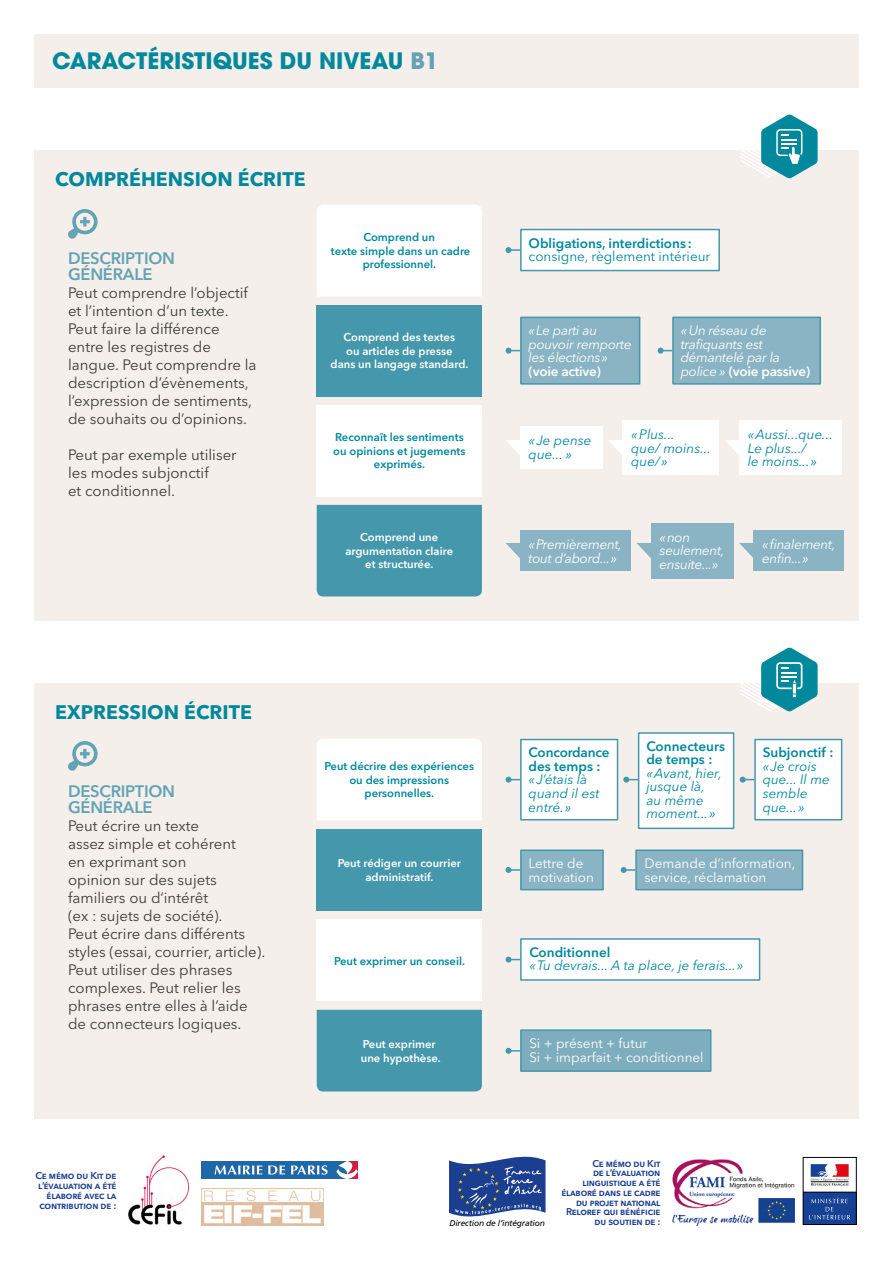
<style>
.page{position:relative;width:893px;height:1263px;background:#fff}
.page>*{position:absolute;margin:0;border:0;box-sizing:border-box;transform-origin:0 0}
.t1{font:700 22.5px "ITC Avant Garde Pro";color:#00889d}
.t2{font:700 19.5px "Avenir Next LT Pro";color:#00889d}
.t3{font:600 16.5px/16.5px "Avenir Next LT Pro";letter-spacing:-.015em;color:#63a3b4}
.t4{font:15px/18px "Avenir Next LT Pro";color:#3c3c3b}
.t5{font:italic 13.5px/13.5px "Avenir Next LT Pro";color:#00889d}
.t6{font:italic 13.5px/13.5px "Avenir Next LT Pro";letter-spacing:-.02em;color:#fff}
.t7{font:13.5px/13.5px "Avenir Next LT Pro";color:#fff}
.t8{font:600 13.5px/13.5px "Avenir Next LT Pro";color:#00889d}
.t9{font:13.5px "Avenir Next LT Pro";color:#00889d}
.t10{font:600 13.5px "Avenir Next LT Pro";color:#fff}
.t11{font:600 11.25px/13.5px "Avenir Next LT Pro";color:#00889d;text-align:center}
.t12{font:600 11.25px/13.5px "Avenir Next LT Pro";color:#fff;text-align:center}
.t13{font:600 9.75px/9.8px "Avenir Next LT Pro";letter-spacing:-.02em;color:#1b3e90;text-align:right}
.t14{font:italic 8.4px "Frutiger";letter-spacing:-.02em;color:#000}
.s1{color:#63a3b4}
.s2{font-weight:600;font-style:normal}
</style>
<div class="page">
<div style="left:34px;top:150px;width:825px;height:471px;background:#f4efea"></div>
<div style="left:34px;top:683px;width:825px;height:436px;background:#f4efea"></div>
<div style="left:34px;top:34px;width:825px;height:54px;background:#f4efea"></div>
<svg style="left:68px;top:209px;width:30px;height:30px"></svg>
<svg style="left:68px;top:741px;width:30px;height:30px"></svg>
<svg style="left:741px;top:114px;width:77px;height:64px"></svg>
<svg style="left:741px;top:647px;width:77px;height:64px"></svg>
<div style="left:317px;top:205px;width:165px;height:91px;background:#fff"></div>
<div style="left:317px;top:405px;width:165px;height:91px;background:#fff"></div>
<div style="left:317px;top:505px;width:165px;height:91px;background:#4598ab"></div>
<div style="left:317px;top:305px;width:165px;height:91px;background:#4598ab"></div>
<div style="left:520px;top:317px;width:120px;height:68px;background:#8ab4c3;border:2px solid #4598ab"></div>
<div style="left:672px;top:317px;width:149px;height:68px;background:#8ab4c3;border:2px solid #4598ab"></div>
<svg style="left:505px;top:348px;width:15px;height:6px"></svg>
<svg style="left:658px;top:348px;width:14px;height:6px"></svg>
<div style="left:520px;top:229px;width:200px;height:42px;background:#fff;border:2px solid #4598ab"></div>
<div style="left:520px;top:739px;width:98px;height:81px;background:#fff;border:2px solid #4598ab"></div>
<div style="left:754px;top:739px;width:88px;height:81px;background:#fff;border:2px solid #4598ab"></div>
<div style="left:638px;top:732px;width:96px;height:97px;background:#fff;border:2px solid #4598ab"></div>
<svg style="left:505px;top:247px;width:15px;height:6px"></svg>
<div style="left:520px;top:849px;width:84px;height:41px;background:#8ab4c3;border:2px solid #4598ab"></div>
<div style="left:635px;top:849px;width:168px;height:41px;background:#8ab4c3;border:2px solid #4598ab"></div>
<div style="left:520px;top:938px;width:240px;height:43px;background:#fff;border:2px solid #4598ab"></div>
<div style="left:520px;top:1029px;width:191px;height:43px;background:#7eaebe;border:2px solid #4598ab"></div>
<svg style="left:505px;top:867px;width:15px;height:6px"></svg>
<svg style="left:505px;top:777px;width:15px;height:6px"></svg>
<svg style="left:740px;top:777px;width:14px;height:6px"></svg>
<svg style="left:623px;top:777px;width:15px;height:6px"></svg>
<svg style="left:621px;top:867px;width:14px;height:6px"></svg>
<svg style="left:505px;top:956px;width:15px;height:6px"></svg>
<svg style="left:505px;top:1048px;width:15px;height:6px"></svg>
<div style="left:317px;top:739px;width:165px;height:81px;background:#fff"></div>
<div style="left:317px;top:919px;width:165px;height:82px;background:#fff"></div>
<div style="left:317px;top:1010px;width:165px;height:81px;background:#4598ab"></div>
<div style="left:317px;top:829px;width:165px;height:82px;background:#4598ab"></div>
<svg style="left:505px;top:543px;width:15px;height:15px"></svg>
<svg style="left:739px;top:543px;width:15px;height:15px"></svg>
<svg style="left:636px;top:543px;width:15px;height:15px"></svg>
<div style="left:520px;top:530px;width:110px;height:41px;background:#8ab4c3"></div>
<div style="left:754px;top:530px;width:90px;height:41px;background:#8ab4c3"></div>
<div style="left:651px;top:523px;width:82px;height:55px;background:#8ab4c3"></div>
<svg style="left:506px;top:440px;width:14px;height:15px"></svg>
<svg style="left:609px;top:440px;width:14px;height:16px"></svg>
<svg style="left:725px;top:440px;width:14px;height:15px"></svg>
<div style="left:520px;top:426px;width:83px;height:43px;background:#fff"></div>
<div style="left:623px;top:420px;width:96px;height:55px;background:#fff"></div>
<div style="left:739px;top:420px;width:103px;height:55px;background:#fff"></div>
<img style="left:128px;top:1155px;width:62px;height:70px">
<div style="left:201px;top:1161px;width:154px;height:18px;background:#1e67a9"></div>
<svg style="left:215px;top:1165px;width:47px;height:9px"></svg>
<svg style="left:268px;top:1165px;width:17px;height:9px"></svg>
<svg style="left:291px;top:1165px;width:37px;height:9px"></svg>
<svg style="left:336px;top:1161px;width:22px;height:18px"></svg>
<img style="left:202px;top:1188px;width:122px;height:37px">
<svg style="left:449px;top:1157px;width:96px;height:59px;background:#4561a1"></svg>
<svg style="left:810px;top:1164px;width:39px;height:22px"></svg>
<div style="left:803px;top:1192px;width:53px;height:32px;background:#164194"></div>
<div style="left:803px;top:1157px;width:53px;height:68px;border:1px solid #000"></div>
<svg style="left:809px;top:1197px;width:41px;height:22px"></svg>
<hr style="left:803px;top:1192px;width:53px;height:1px;background:#000">
<img style="left:672px;top:1159px;width:122px;height:66px">
<h1 class="t1" style="left:52px;top:45px;width:388px">CARACTÉRISTIQUES DU NIVEAU <span class="s1">B1</span></h1>
<h2 class="t2" style="left:55px;top:167px;width:252px">COMPRÉHENSION ÉCRITE</h2>
<p class="t3" style="left:68px;top:250px;width:109px">DESCRIPTION<br>GÉNÉRALE</p>
<p class="t4" style="left:68px;top:284px;width:190px">Peut comprendre l’objectif et l’intention d’un texte.<br>Peut faire la différence entre les registres de langue. Peut comprendre la description d’évènements, l’expression de sentiments, de souhaits ou d’opinions.</p>
<p class="t4" style="left:68px;top:446px;width:170px">Peut par exemple utiliser les modes subjonctif<br>et conditionnel.</p>
<p class="t11" style="left:331px;top:231px;width:141px">Comprend un<br>texte simple dans un cadre professionnel.</p>
<p class="t8" style="left:529px;top:236px;width:165px">Obligations, interdictions :</p>
<p class="t9" style="left:529px;top:248px;width:183px">consigne, règlement intérieur</p>
<p class="t12" style="left:331px;top:331px;width:139px">Comprend des textes<br>ou articles de presse<br>dans un langage standard.</p>
<p class="t6" style="left:529px;top:324px;width:105px">«Le parti au pouvoir remporte les élections»</p>
<p class="t10" style="left:529px;top:363px;width:74px">(voie active)</p>
<p class="t6" style="left:681px;top:324px;width:131px">«Un réseau de trafiquants est démantelé par la police » <span class="s2">(voie passive)</span></p>
<p class="t11" style="left:333px;top:431px;width:134px">Reconnaît les sentiments ou opinions et jugements exprimés.</p>
<p class="t12" style="left:345px;top:531px;width:109px">Comprend une argumentation claire et structurée.</p>
<p class="t5" style="left:529px;top:434px;width:64px">«Je pense que... »</p>
<p class="t5" style="left:631px;top:428px;width:81px">«Plus...<br>que/ moins... que/»</p>
<p class="t5" style="left:748px;top:428px;width:87px">«Aussi...que...<br>Le plus.../<br>le moins...»</p>
<p class="t6" style="left:660px;top:530px;width:66px">«non seulement, ensuite...»</p>
<p class="t6" style="left:529px;top:538px;width:95px">«Premièrement, tout d’abord...»</p>
<p class="t6" style="left:762px;top:538px;width:75px">«finalement, enfin...»</p>
<h2 class="t2" style="left:55px;top:700px;width:198px">EXPRESSION ÉCRITE</h2>
<p class="t3" style="left:68px;top:783px;width:109px">DESCRIPTION<br>GÉNÉRALE</p>
<p class="t4" style="left:68px;top:817px;width:199px">Peut écrire un texte<br>assez simple et cohérent<br>en exprimant son<br>opinion sur des sujets familiers ou d’intérêt<br>(ex : sujets de société).<br>Peut écrire dans différents styles (essai, courrier, article).<br>Peut utiliser des phrases complexes. Peut relier les phrases entre elles à l’aide de connecteurs logiques.</p>
<p class="t13" style="left:36px;top:1171px;width:82px">Ce mémo du Kit de l’évaluation a été élaboré avec la contribution de :</p>
<p class="t11" style="left:324px;top:760px;width:151px">Peut décrire des expériences ou des impressions personnelles.</p>
<p class="t12" style="left:338px;top:857px;width:125px">Peut rédiger un courrier administratif.</p>
<p class="t11" style="left:334px;top:954px;width:132px">Peut exprimer un conseil.</p>
<p class="t12" style="left:361px;top:1037px;width:81px;text-align:left">Peut exprimer une hypothèse.</p>
<p class="t8" style="left:529px;top:746px;width:82px">Concordance des temps :</p>
<p class="t5" style="left:529px;top:773px;width:72px">«J’étais là quand il est entré.»</p>
<p class="t7" style="left:529px;top:857px;width:67px">Lettre de motivation</p>
<p class="t8" style="left:646px;top:739px;width:80px">Connecteurs de temps :</p>
<p class="t5" style="left:646px;top:766px;width:77px">«Avant, hier, jusque là, au même moment...»</p>
<p class="t7" style="left:644px;top:857px;width:152px">Demande d’information, service, réclamation</p>
<p class="t8" style="left:763px;top:746px;width:72px">Subjonctif :</p>
<p class="t5" style="left:763px;top:759px;width:69px">«Je crois que... Il me semble que...»</p>
<p class="t8" style="left:529px;top:945px;width:83px">Conditionnel</p>
<p class="t5" style="left:529px;top:959px;width:216px">«Tu devrais... A ta place, je ferais...»</p>
<p class="t7" style="left:529px;top:1037px;width:176px">Si + présent + futur<br>Si + imparfait + conditionnel</p>
<p class="t14" style="left:449px;top:1218px;width:97px">Direction de l’intégration</p>
<p class="t13" style="left:561px;top:1158px;width:101px">Ce mémo du Kit<br>de l’évaluation linguistique a été élaboré dans le cadre du projet national<br>Reloref qui bénéficie du soutien de :</p>
</div>
